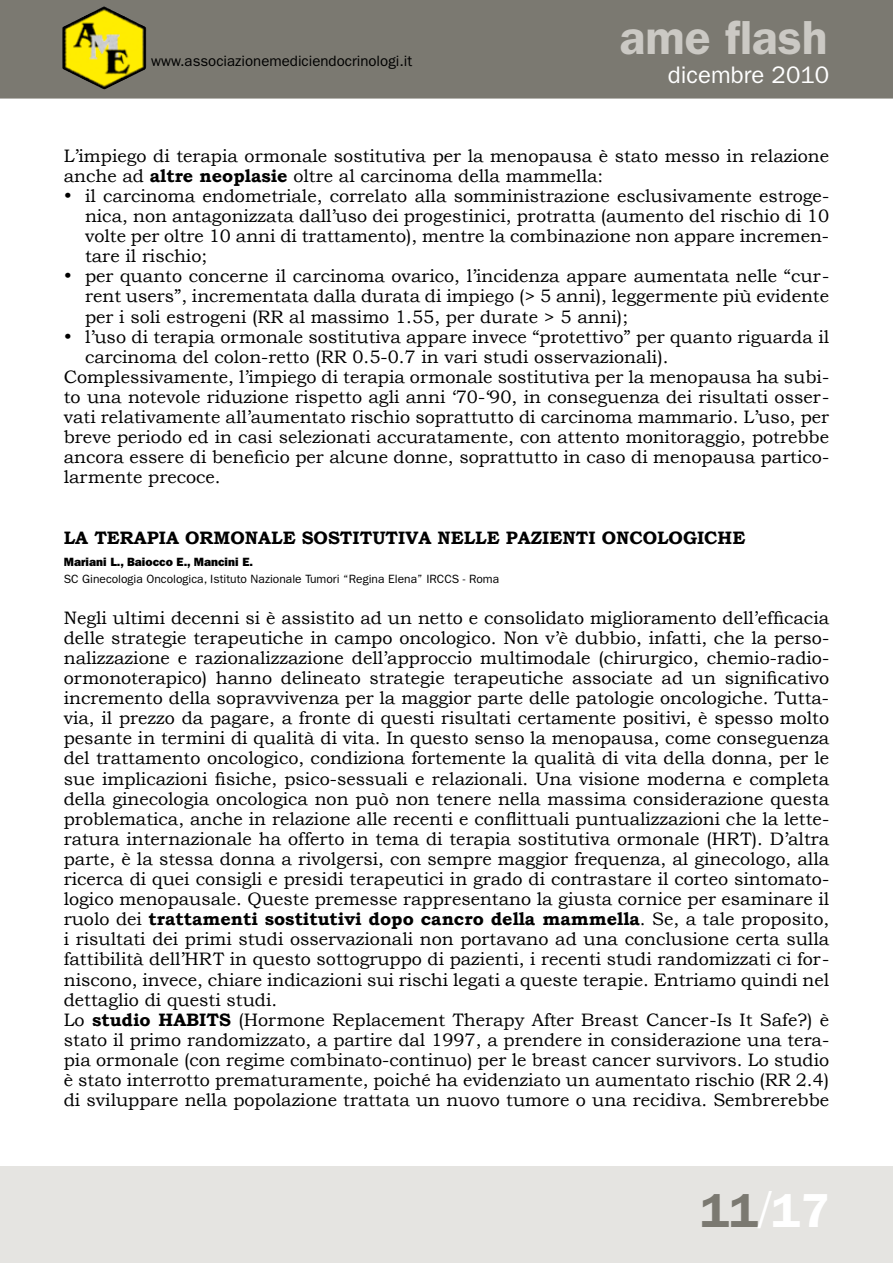
<style>
.page{position:relative;width:893px;height:1263px;background:#fff}
.page>*{position:absolute;margin:0;border:0;box-sizing:border-box;transform-origin:0 0}
.t1{font:600 48px "ITC Franklin Gothic Std";color:#cbc9c4}
.t2{font:600 48px "ITC Franklin Gothic Std";color:#7b7971}
.t3{font:24px "ITC Franklin Gothic Std";color:#fff}
.t4{font:18px/20.1px "Bookman Old Style";color:#000;text-align:justify}
.t5{font:700 18px "Bookman Old Style";color:#000}
.t6{font:15px "ITC Franklin Gothic Std";color:#000}
.t7{font:12px "ITC Franklin Gothic Std";color:#000}
.t8{font:12px "ITC Franklin Gothic Std Hvy";color:#000}
.s1{font-weight:700}
.s2{font-family:"Helvetica LT Std";font-weight:400;font-stretch:condensed;color:#fff}
.s3{color:#fff}
</style>
<div class="page">
<div style="left:0;top:1167px;width:893px;height:96px;background:#e5e4e1"></div>
<div style="left:0;top:0;width:893px;height:99px;background:#7b7971"></div>
<img style="left:62px;top:6px;width:84px;height:84px">
<p class="t6" style="left:151px;top:53px;width:262px">www.associazionemediciendocrinologi.it</p>
<h1 class="t1" style="left:619px;top:9px;width:210px">ame flash</h1>
<h2 class="t3" style="left:668px;top:61px;width:163px">dicembre 2010</h2>
<p class="t4" style="left:64px;top:146px;width:767px">L’impiego di terapia ormonale sostitutiva per la menopausa è stato messo in relazione anche ad <span class="s1">altre neoplasie</span> oltre al carcinoma della mammella:</p>
<p class="t4" style="left:85px;top:186px;width:746px;text-indent:-21px">• il carcinoma endometriale, correlato alla somministrazione esclusivamente estroge&shy;nica, non antagonizzata dall’uso dei progestinici, protratta (aumento del rischio di 10 volte per oltre 10 anni di trattamento), mentre la combinazione non appare incremen&shy;tare il rischio;</p>
<p class="t4" style="left:85px;top:266px;width:746px;text-indent:-21px">• per quanto concerne il carcinoma ovarico, l’incidenza appare aumentata nelle “cur&shy;rent users”, incrementata dalla durata di impiego (&gt; 5 anni), leggermente più evidente per i soli estrogeni (RR al massimo 1.55, per durate &gt; 5 anni);</p>
<p class="t4" style="left:64px;top:326px;width:767px">• l’uso di terapia ormonale sostitutiva appare invece “protettivo” per quanto riguarda il</p>
<p class="t4" style="left:85px;top:347px;width:585px">carcinoma del colon-retto (RR 0.5-0.7 in vari studi osservazionali).</p>
<p class="t4" style="left:64px;top:367px;width:767px">Complessivamente, l’impiego di terapia ormonale sostitutiva per la menopausa ha subi-</p>
<p class="t4" style="left:64px;top:387px;width:767px">to una notevole riduzione rispetto agli anni ‘70-‘90, in conseguenza dei risultati osser-</p>
<p class="t4" style="left:64px;top:407px;width:767px">vati relativamente all’aumentato rischio soprattutto di carcinoma mammario. L’uso, per</p>
<p class="t4" style="left:64px;top:427px;width:767px">breve periodo ed in casi selezionati accuratamente, con attento monitoraggio, potrebbe</p>
<p class="t4" style="left:64px;top:447px;width:767px">ancora essere di beneficio per alcune donne, soprattutto in caso di menopausa partico-</p>
<p class="t4" style="left:64px;top:467px;width:158px">larmente precoce.</p>
<p class="t5" style="left:64px;top:527px;width:683px">La terapia ormonale sostitutiva nelle pazienti oncologiche</p>
<p class="t8" style="left:64px;top:554px;width:191px">Mariani L., Baiocco E., Mancini E.</p>
<p class="t7" style="left:64px;top:572px;width:437px">SC Ginecologia Oncologica, Istituto Nazionale Tumori “Regina Elena” IRCCS - Roma</p>
<p class="t4" style="left:64px;top:607px;width:767px;text-align:left">Negli ultimi decenni si è assistito ad un netto e consolidato miglioramento dell’efficacia delle strategie terapeutiche in campo oncologico. Non v’è dubbio, infatti, che la perso&shy;nalizzazione e razionalizzazione dell’approccio multimodale (chirurgico, chemio-radio&shy;ormonoterapico) hanno delineato strategie terapeutiche associate ad un significativo incremento della sopravvivenza per la maggior parte delle patologie oncologiche. Tutta&shy;via, il prezzo da pagare, a fronte di questi risultati certamente positivi, è spesso molto pesante in termini di qualità di vita. In questo senso la menopausa, come conseguenza del trattamento oncologico, condiziona fortemente la qualità di vita della donna, per le sue implicazioni fisiche, psico-sessuali e relazionali. Una visione moderna e completa della ginecologia oncologica non può non tenere nella massima considerazione questa problematica, anche in relazione alle recenti e conflittuali puntualizzazioni che la lette&shy;ratura internazionale ha offerto in tema di terapia sostitutiva ormonale (HRT). D’altra parte, è la stessa donna a rivolgersi, con sempre maggior frequenza, al ginecologo, alla ricerca di quei consigli e presidi terapeutici in grado di contrastare il corteo sintomato&shy;logico menopausale. Queste premesse rappresentano la giusta cornice per esaminare il ruolo dei <span class="s1">trattamenti sostitutivi dopo cancro della mammella</span>. Se, a tale proposito, i risultati dei primi studi osservazionali non portavano ad una conclusione certa sulla fattibilità dell’HRT in questo sottogruppo di pazienti, i recenti studi randomizzati ci for&shy;niscono, invece, chiare indicazioni sui rischi legati a queste terapie. Entriamo quindi nel dettaglio di questi studi.<br>Lo <span class="s1">studio HABITS</span></p>
<p class="t4" style="left:64px;top:1010px;width:767px;text-indent:175px">(Hormone Replacement Therapy After Breast Cancer-Is It Safe?) è stato il primo randomizzato, a partire dal 1997, a prendere in considerazione una tera&shy;pia ormonale (con regime combinato-continuo) per le breast cancer survivors. Lo studio è stato interrotto prematuramente, poiché ha evidenziato un aumentato rischio (RR 2.4) di sviluppare nella popolazione trattata un nuovo tumore o una recidiva. Sembrerebbe</p>
<h1 class="t2" style="left:701px;top:1182px;width:130px">11<span class="s2">/</span><span class="s3">17</span></h1>
</div>
